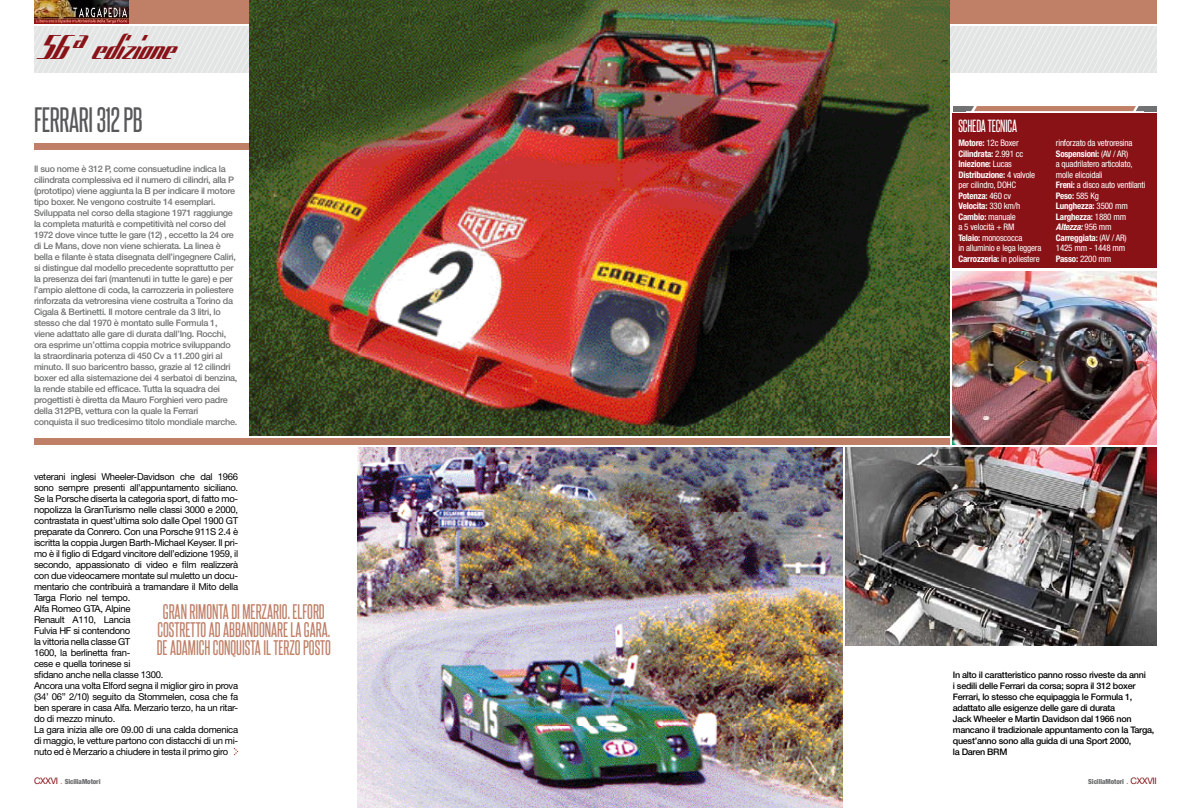
<style>
.page{position:relative;width:1191px;height:808px;background:#fff}
.page>*{position:absolute;margin:0;border:0;box-sizing:border-box;transform-origin:0 0}
.t1{font:30px "Steelfish Rg";color:#58585a}
.t2{font:italic 29px "Sad Films";color:#891217}
.t3{font:18px/18px "Steelfish Rg";color:#c08068;text-align:center}
.t4{font:15px "Steelfish Rg";letter-spacing:-.01em;color:#fff}
.t5{font:9.5px/11px "Helvetica Neue";letter-spacing:-.03em;color:#000}
.t6{font:500 9px/11px "Helvetica Neue";letter-spacing:-.03em;color:#707172}
.t7{font:condensed 9px/10.5px "Helvetica Neue";letter-spacing:-.02em;color:#fff}
.t8{font:500 9px/11px "Helvetica Neue";letter-spacing:-.03em;color:#000}
.t9{font:900 condensed 7px "Helvetica Neue";letter-spacing:-.01em;color:#707172}
.s1{font-weight:700}
.s2{font-weight:700;font-style:italic}
.s3{font-weight:400;font-stretch:normal;font-size:9px;color:#891217}
.s4{font-weight:300;font-stretch:normal;font-size:9px;color:#a8523c}
</style>
<div class="page">
<img style="left:357px;top:447px;width:485px;height:361px">
<div style="left:34px;top:144px;width:910px;height:6px;background:#c08068"></div>
<div style="left:952px;top:113px;width:205px;height:155px;background:#891217"></div>
<div style="left:1144px;top:106px;width:13px;height:5px;background:#707172"></div>
<svg style="left:965px;top:106px;width:179px;height:5px"></svg>
<div style="left:952px;top:106px;width:13px;height:5px;background:#707172"></div>
<img style="left:952px;top:271px;width:205px;height:173px">
<svg style="left:234px;top:748px;width:4px;height:7px"></svg>
<svg style="left:34px;top:0;width:1123px;height:73px;background:#dbcbc4"></svg>
<img style="left:34px;top:0;width:95px;height:24px">
<img style="left:249px;top:0;width:701px;height:435px">
<div style="left:34px;top:438px;width:916px;height:6px;background:#c08068"></div>
<img style="left:845px;top:447px;width:312px;height:198px">
<h2 class="t2" style="left:35px;top:31px;width:148px">56 aedizione</h2>
<h1 class="t1" style="left:34px;top:101px;width:10px">FERRARI</h1>
<h1 class="t1" style="left:97px;top:101px;width:47px">312 PB</h1>
<p class="t6" style="left:34px;top:163px;width:205px">Il suo nome è 312 P, come consuetudine indica la cilindrata complessiva ed il numero di cilindri, alla P (prototipo) viene aggiunta la B per indicare il motore tipo boxer. Ne vengono costruite 14 esemplari.<br>Sviluppata nel corso della stagione 1971 raggiunge la completa maturità e competitività nel corso del 1972 dove vince tutte le gare (12) , eccetto la 24 ore di Le Mans, dove non viene schierata. La linea è bella e filante è stata disegnata dell’ingegnere Caliri, si distingue dal modello precedente soprattutto per la presenza dei fari (mantenuti in tutte le gare) e per l’ampio alettone di coda, la carrozzeria in poliestere rinforzata da vetroresina viene costruita a Torino da Cigala &amp; Bertinetti. Il motore centrale da 3 litri, lo stesso che dal 1970 è montato sulle Formula 1, viene adattato alle gare di durata dall’Ing. Rocchi, ora esprime un’ottima coppia motrice sviluppando la straordinaria potenza di 450 Cv a 11.200 giri al minuto. Il suo baricentro basso, grazie al 12 cilindri boxer ed alla sistemazione dei 4 serbatoi di benzina, la rende stabile ed efficace. Tutta la squadra dei progettisti è diretta da Mauro Forghieri vero padre della 312PB, vettura con la quale la Ferrari conquista il suo tredicesimo titolo mondiale marche.</p>
<p class="t5" style="left:34px;top:471px;width:206px">veterani inglesi Wheeler-Davidson che dal 1966 sono sempre presenti all’appuntamento siciliano.<br>Se la Porsche diserta la categoria sport, di fatto mo&shy;nopolizza la GranTurismo nelle classi 3000 e 2000, contrastata in quest’ultima solo dalle Opel 1900 GT preparate da Conrero. Con una Porsche 911S 2.4 è iscritta la coppia Jurgen Barth-Michael Keyser. Il pri&shy;mo è il figlio di Edgard vincitore dell’edizione 1959, il secondo, appassionato di video e film realizzerà con due videocamere montate sul muletto un docu&shy;mentario che contribuirà a tramandare il Mito della Targa Florio nel tempo.<br>Alfa Romeo GTA, Alpine<br>Renault A110, Lancia<br>Fulvia H F si contendono<br>la vittoria nella classe GT<br>1600, la berlinetta fran-<br>cese e quella torinese si<br>sfidano anche nella classe 1300.<br>Ancora una volta Elford segna il miglior giro in prova (34’ 06” 2/10) seguito da Stommelen, cosa che fa ben sperare in casa Alfa. Merzario terzo, ha un ritar&shy;do di mezzo minuto.<br>La gara inizia alle ore 09.00 di una calda domenica di maggio, le vetture partono con distacchi di un mi&shy;nuto ed è Merzario a chiudere in testa il primo giro</p>
<h3 class="t3" style="left:157px;top:602px;width:176px">GRAN RIMONTA DI MERZARIO. ELFORD<br>COSTRETTO AD ABBANDONARE LA GARA.<br>DE ADAMICH CONQUISTA IL TERZO POSTO</h3>
<h3 class="t4" style="left:958px;top:117px;width:60px">SCHEDA TECNICA</h3>
<p class="t7" style="left:958px;top:138px;width:84px"><span class="s1">Motore:</span> 12c Boxer<br><span class="s1">Cilindrata:</span> 2.991 cc<br><span class="s1">Iniezione:</span> Lucas<br><span class="s1">Distribuzione:</span> 4 valvole per cilindro, DOHC<br><span class="s1">Potenza:</span> 460 cv<br><span class="s1">Velocita:</span> 330 km/h<br><span class="s1">Cambio:</span> manuale<br>a 5 velocità + RM<br><span class="s1">Telaio:</span> monoscocca<br>in alluminio e lega leggera<br><span class="s1">Carrozzeria:</span> in poliestere</p>
<p class="t7" style="left:1055px;top:138px;width:91px">rinforzato da vetroresina<br><span class="s1">Sospensioni:</span> (AV / AR)<br>a quadrilatero articolato, molle elicoidali<br><span class="s1">Freni:</span> a disco auto ventilanti<br><span class="s1">Peso:</span> 585 Kg<br><span class="s1">Lunghezza:</span> 3500 mm<br><span class="s1">Larghezza:</span> 1880 mm<br><span class="s2">Altezza:</span> 956 mm<br><span class="s1">Carreggiata:</span> (AV / AR)<br>1425 mm - 1448 mm<br><span class="s1">Passo:</span> 2200 mm</p>
<p class="t8" style="left:952px;top:669px;width:203px">In alto il caratteristico panno rosso riveste da anni<br>i sedili delle Ferrari da corsa; sopra il 312 boxer Ferrari, lo stesso che equipaggia le Formula 1, adattato alle esigenze delle gare di durata<br>Jack Wheeler e Martin Davidson dal 1966 non mancano il tradizionale appuntamento con la Targa, quest’anno sono alla guida di una Sport 2000,<br>la Daren BRM</p>
<p class="t9" style="left:34px;top:777px;width:68px"><span class="s3">CXXVI</span> <span class="s4">.</span> SiciliaMotori</p>
<p class="t9" style="left:1088px;top:777px;width:70px">SiciliaMotori <span class="s4">.</span> <span class="s3">CXXVII</span></p>
</div>
